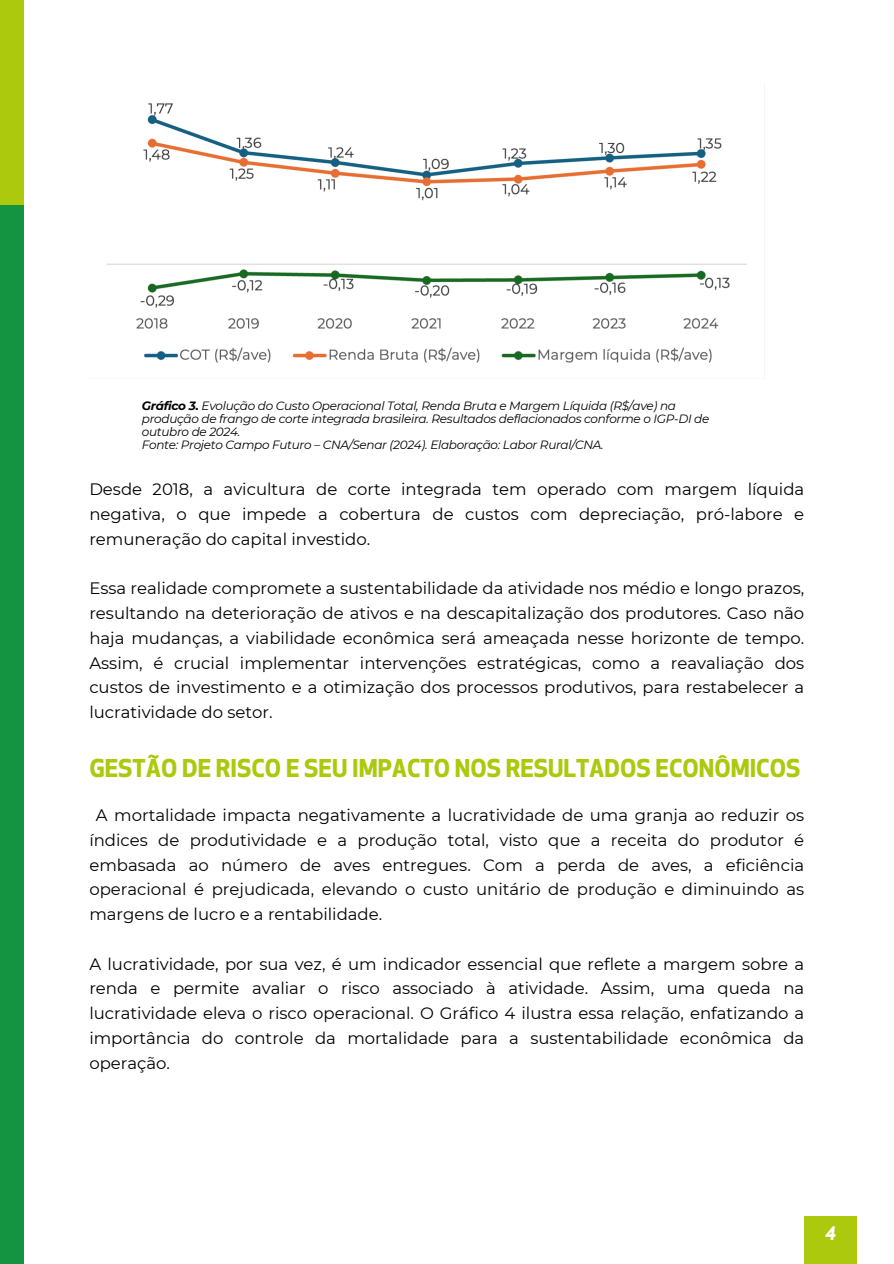
<style>
.page{position:relative;width:894px;height:1264px;background:#fff}
.page>*{position:absolute;margin:0;border:0;box-sizing:border-box;transform-origin:0 0}
.t1{font:700 24px "Apex New";color:#adc90d}
.t2{font:italic 700 18px "Apex New Trial";color:#fff}
.t3{font:16.5px/24.8px "Montserrat";color:#000;text-align:justify}
.t4{font:italic 12px/13px "Montserrat";letter-spacing:-.025em;color:#000}
.s1{font-weight:700}
</style>
<div class="page">
<div style="left:0;top:205px;width:24px;height:1058px;background:#149340"></div>
<div style="left:0;top:0;width:24px;height:205px;background:#adc90d"></div>
<div style="left:804px;top:1216px;width:52px;height:47px;background:#adc90d"></div>
<img style="left:106px;top:103px;width:641px;height:260px">
<p class="t4" style="left:142px;top:398px;width:568px"><span class="s1">Gráfico 3.</span> Evolução do Custo Operacional Total, Renda Bruta e Margem Líquida (R$/ave) na produção de frango de corte integrada brasileira. Resultados deflacionados conforme o IGP-DI de outubro de 2024.</p>
<h2 class="t4" style="left:142px;top:437px;width:463px">Fonte: Projeto Campo Futuro – CNA/Senar (2024). Elaboração: Labor Rural/CNA.</h2>
<p class="t3" style="left:89px;top:477px;width:716px">Desde 2018, a avicultura de corte integrada tem operado com margem líquida negativa, o que impede a cobertura de custos com depreciação, pró-labore e remuneração do capital investido.</p>
<p class="t3" style="left:89px;top:576px;width:716px">Essa realidade compromete a sustentabilidade da atividade nos médio e longo prazos, resultando na deterioração de ativos e na descapitalização dos produtores. Caso não haja mudanças, a viabilidade econômica será ameaçada nesse horizonte de tempo.<br>Assim, é crucial implementar intervenções estratégicas, como a reavaliação dos custos de investimento e a otimização dos processos produtivos, para restabelecer a lucratividade do setor.</p>
<p class="t1" style="left:89px;top:759px;width:712px">GESTÃO DE RISCO E SEU IMPACTO NOS RESULTADOS ECONÔMICOS</p>
<h2 class="t3" style="left:89px;top:802px;width:716px;text-indent:7px">A mortalidade impacta negativamente a lucratividade de uma granja ao reduzir os índices de produtividade e a produção total, visto que a receita do produtor é embasada ao número de aves entregues. Com a perda de aves, a eficiência operacional é prejudicada, elevando o custo unitário de produção e diminuindo as margens de lucro e a rentabilidade.</h2>
<h2 class="t3" style="left:89px;top:951px;width:716px">A lucratividade, por sua vez, é um indicador essencial que reflete a margem sobre a renda e permite avaliar o risco associado à atividade. Assim, uma queda na lucratividade eleva o risco operacional. O Gráfico 4 ilustra essa relação, enfatizando a importância do controle da mortalidade para a sustentabilidade econômica da operação.</h2>
<h2 class="t2" style="left:824px;top:1226px;width:12px">4</h2>
</div>
